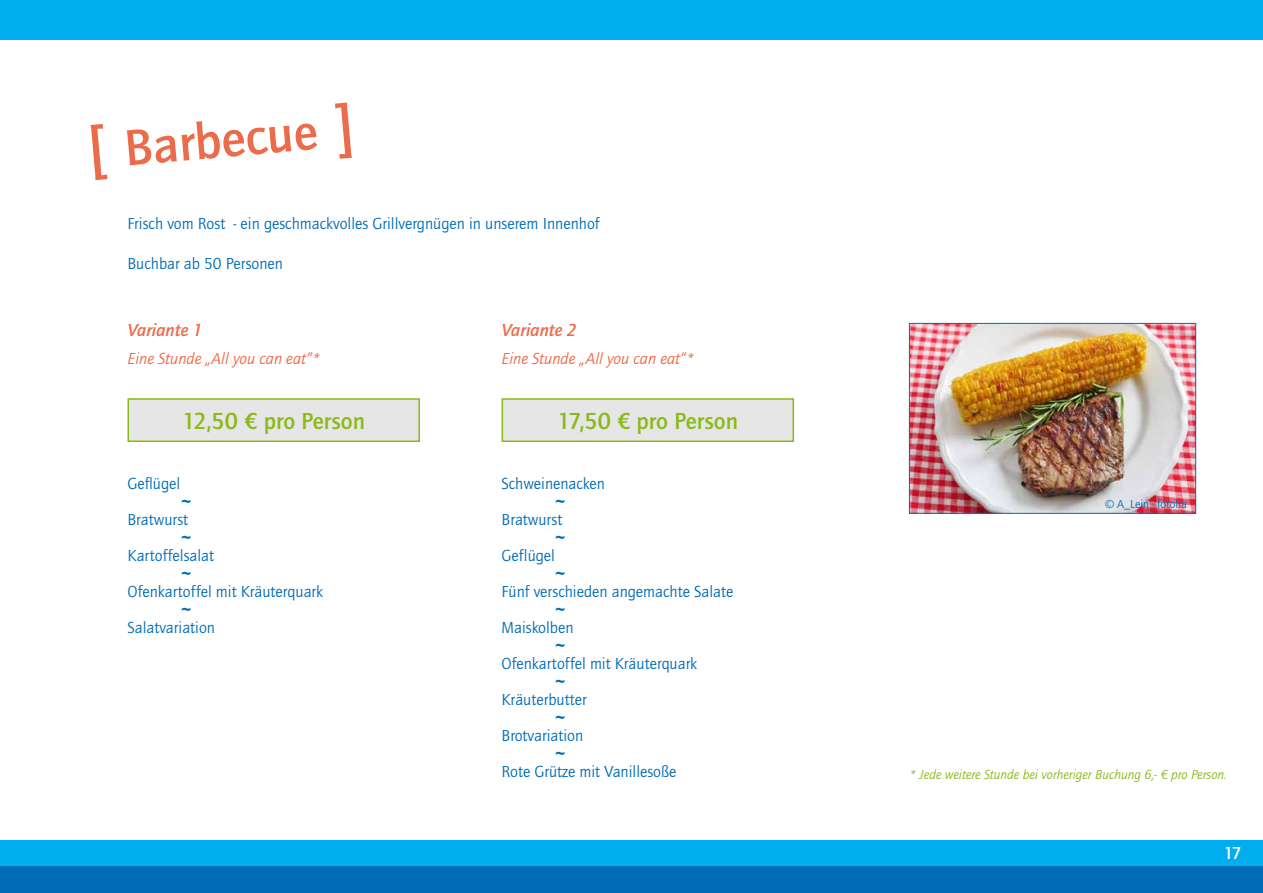
<style>
.page{position:relative;width:1263px;height:893px;background:#fff}
.page>*{position:absolute;margin:0;border:0;box-sizing:border-box;transform-origin:0 0}
.t1{font:500 52.5px "ITC Quay Sans";color:#eb6b4a}
.t2{font:500 24px "ITC Quay Sans";color:#89ba17}
.t3{font:italic 500 18px "ITC Quay Sans";color:#eb6b4a}
.t4{font:500 18px "ITC Quay Sans";color:#fff}
.t5{font:16.5px "ITC Quay Sans";color:#006cb7}
.t6{font:italic 16.5px "ITC Quay Sans";color:#eb6b4a}
.t7{font:700 16.5px "Arial";color:#006cb7}
.t8{font:italic 13.5px "ITC Quay Sans";color:#89ba17}
.t9{font:12px "ITC Quay Sans";color:#006cb7}
.s1{font-size:60px}
</style>
<div class="page">
<div style="left:0;top:840px;width:1263px;height:26px;background:#00aeef"></div>
<div style="left:0;top:866px;width:1263px;height:27px;background:#006cb7"></div>
<div style="left:0;top:0;width:1263px;height:40px;background:#00aeef"></div>
<div style="left:128px;top:398px;width:292px;height:44px;background:#e6e6e6;border:2px solid #89ba17"></div>
<div style="left:502px;top:398px;width:292px;height:44px;background:#e6e6e6;border:2px solid #89ba17"></div>
<img style="left:911px;top:325px;width:283px;height:187px">
<div style="left:909px;top:323px;width:287px;height:191px;border:1px solid #006cb7"></div>
<h1 class="t1" style="left:85px;top:122px;width:269px;rotate:-5deg"><span class="s1">[</span> Barbecue <span class="s1">]</span></h1>
<p class="t5" style="left:128px;top:215px;width:474px">Frisch vom Rost - ein geschmackvolles Grillvergnügen in unserem Innenhof</p>
<p class="t5" style="left:128px;top:254px;width:157px">Buchbar ab 50 Personen</p>
<p class="t3" style="left:128px;top:320px;width:77px">Variante 1</p>
<p class="t3" style="left:502px;top:320px;width:77px">Variante 2</p>
<p class="t6" style="left:128px;top:349px;width:194px">Eine Stunde „All you can eat“*</p>
<p class="t6" style="left:502px;top:349px;width:194px">Eine Stunde „All you can eat“*</p>
<h2 class="t2" style="left:182px;top:407px;width:184px">12,50 € pro Person</h2>
<p class="t5" style="left:128px;top:475px;width:54px">Geflügel</p>
<p class="t7" style="left:182px;top:490px;width:11px">~</p>
<p class="t5" style="left:128px;top:511px;width:62px">Bratwurst</p>
<p class="t7" style="left:182px;top:526px;width:11px">~</p>
<p class="t5" style="left:128px;top:547px;width:88px">Kartoffelsalat</p>
<p class="t7" style="left:182px;top:562px;width:11px">~</p>
<p class="t5" style="left:128px;top:583px;width:197px">Ofenkartoffel mit Kräuterquark</p>
<p class="t7" style="left:182px;top:598px;width:11px">~</p>
<p class="t5" style="left:128px;top:619px;width:89px">Salatvariation</p>
<h2 class="t2" style="left:558px;top:407px;width:182px">17,50 € pro Person</h2>
<p class="t5" style="left:502px;top:475px;width:105px">Schweinenacken</p>
<p class="t7" style="left:556px;top:490px;width:11px">~</p>
<p class="t5" style="left:502px;top:511px;width:62px">Bratwurst</p>
<p class="t7" style="left:556px;top:526px;width:11px">~</p>
<p class="t5" style="left:502px;top:547px;width:55px">Geflügel</p>
<p class="t7" style="left:556px;top:562px;width:11px">~</p>
<p class="t5" style="left:502px;top:583px;width:233px">Fünf verschieden angemachte Salate</p>
<p class="t7" style="left:556px;top:598px;width:11px">~</p>
<p class="t5" style="left:502px;top:619px;width:74px">Maiskolben</p>
<p class="t7" style="left:556px;top:634px;width:11px">~</p>
<p class="t5" style="left:502px;top:655px;width:197px">Ofenkartoffel mit Kräuterquark</p>
<p class="t7" style="left:556px;top:670px;width:11px">~</p>
<p class="t5" style="left:502px;top:691px;width:87px">Kräuterbutter</p>
<p class="t7" style="left:556px;top:706px;width:11px">~</p>
<p class="t5" style="left:502px;top:727px;width:83px">Brotvariation</p>
<p class="t7" style="left:556px;top:742px;width:11px">~</p>
<p class="t5" style="left:502px;top:763px;width:176px">Rote Grütze mit Vanillesoße</p>
<p class="t9" style="left:1105px;top:497px;width:83px">© A_Lein - fotolia</p>
<p class="t8" style="left:909px;top:767px;width:319px">* Jede weitere Stunde bei vorheriger Buchung 6,- € pro Person.</p>
<p class="t4" style="left:1224px;top:843px;width:20px">17</p>
</div>
